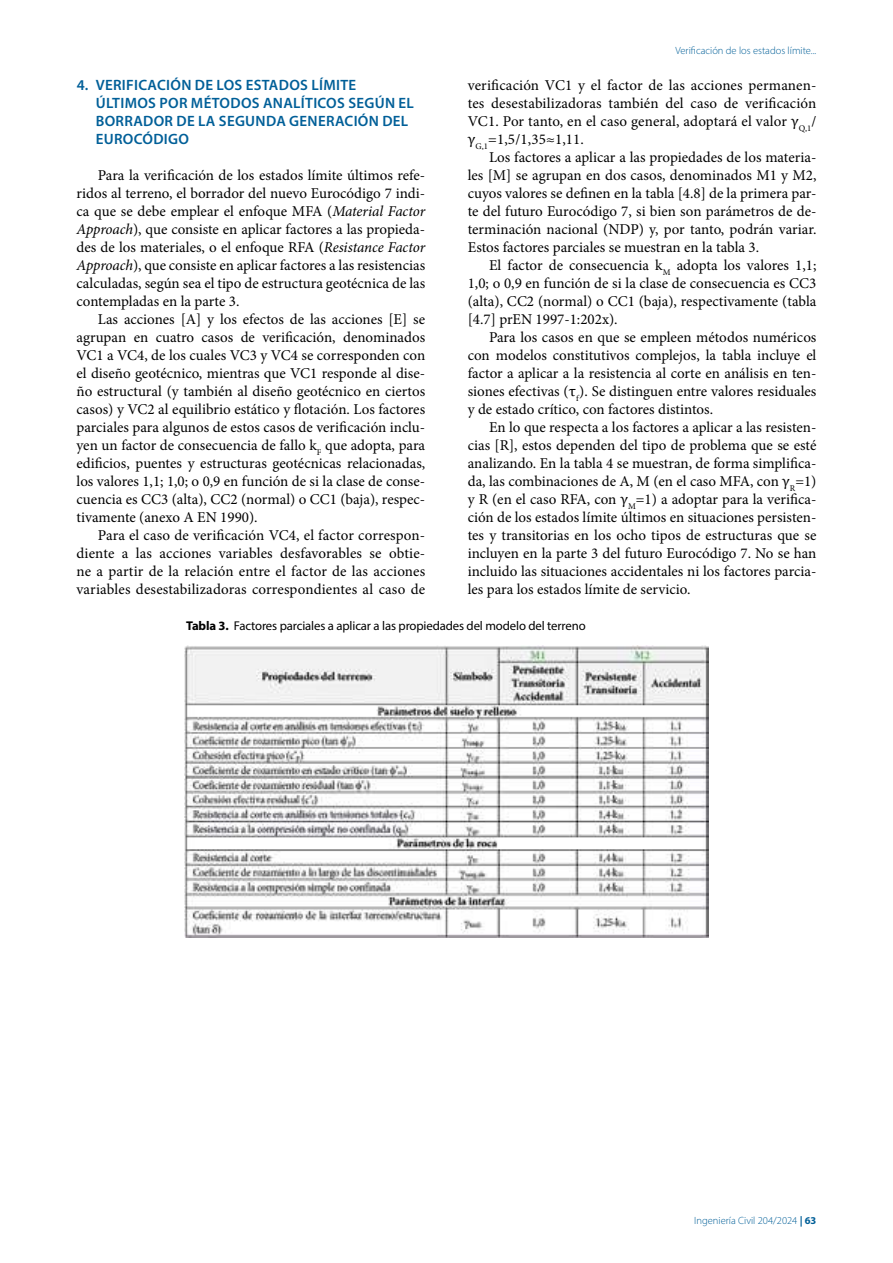
<style>
.page{position:relative;width:893px;height:1263px;background:#fff}
.page>*{position:absolute;margin:0;border:0;box-sizing:border-box;transform-origin:0 0}
.t1{font:15px/18px "Minion Pro";color:#000;text-align:justify}
.t2{font:600 15px/18px "Myriad Pro";letter-spacing:.02em;color:#005f98}
.t3{font:12.75px "Myriad Pro";letter-spacing:-.01em;color:#000}
.t4{font:300 10.5px "Myriad Pro";color:#005f98}
.s1{font-style:italic}
.s2{font-family:"Cambria Math"}
.s3{font-weight:700}
</style>
<div class="page">
<img style="left:185px;top:646px;width:523px;height:291px">
<p class="t4" style="left:675px;top:44px;width:142px">Verificación de los estados límite...</p>
<p class="t2" style="left:96px;top:76px;width:320px;text-indent:-19px">4. VERIFICACIÓN DE LOS ESTADOS LÍMITE<br>ÚLTIMOS POR MÉTODOS ANALÍTICOS SEGÚN EL<br>BORRADOR DE LA SEGUNDA GENERACIÓN DEL<br>EUROCÓDIGO</p>
<p class="t1" style="left:77px;top:166px;width:350px;text-indent:21px">Para la verificación de los estados límite últimos refe&shy;ridos al terreno, el borrador del nuevo Eurocódigo 7 indi&shy;ca que se debe emplear el enfoque MFA (<span class="s1">Material Factor Approach</span>), que consiste en aplicar factores a las propieda&shy;des de los materiales, o el enfoque RFA (<span class="s1">Resistance Factor Approach</span>), que consiste en aplicar factores a las resistencias calculadas, según sea el tipo de estructura geotécnica de las contempladas en la parte 3.</p>
<p class="t1" style="left:77px;top:310px;width:350px;text-indent:21px">Las acciones [A] y los efectos de las acciones [E] se agrupan en cuatro casos de verificación, denominados VC1 a VC4, de los cuales VC3 y VC4 se corresponden con el diseño geotécnico, mientras que VC1 responde al dise&shy;ño estructural (y también al diseño geotécnico en ciertos casos) y VC2 al equilibrio estático y flotación. Los factores parciales para algunos de estos casos de verificación inclu&shy;yen un factor de consecuencia de fallo k<sub>F</sub> que adopta, para edificios, puentes y estructuras geotécnicas relacionadas, los valores 1,1; 1,0; o 0,9 en función de si la clase de conse&shy;cuencia es CC3 (alta), CC2 (normal) o CC1 (baja), respec&shy;tivamente (anexo A EN 1990).</p>
<p class="t1" style="left:77px;top:526px;width:350px;text-indent:21px">Para el caso de verificación VC4, el factor correspon&shy;diente a las acciones variables desfavorables se obtie&shy;ne a partir de la relación entre el factor de las acciones variables desestabilizadoras correspondientes al caso de</p>
<p class="t1" style="left:468px;top:76px;width:350px">verificación VC1 y el factor de las acciones permanen&shy;tes desestabilizadoras también del caso de verificación VC1. Por tanto, en el caso general, adoptará el valor <span class="s2">γ</span><sub>Q,1</sub>/ <span class="s2">γ</span><sub>G,1</sub>=1,5/1,35≈1,11.</p>
<p class="t1" style="left:468px;top:148px;width:350px;text-indent:21px">Los factores a aplicar a las propiedades de los materia&shy;les [M] se agrupan en dos casos, denominados M1 y M2, cuyos valores se definen en la tabla [4.8] de la primera par&shy;te del futuro Eurocódigo 7, si bien son parámetros de de&shy;terminación nacional (NDP) y, por tanto, podrán variar.<br>Estos factores parciales se muestran en la tabla 3.</p>
<p class="t1" style="left:468px;top:256px;width:350px;text-indent:21px">El factor de consecuencia k<sub>M</sub> adopta los valores 1,1; 1,0; o 0,9 en función de si la clase de consecuencia es CC3 (alta), CC2 (normal) o CC1 (baja), respectivamente (tabla [4.7] prEN 1997-1:202x).</p>
<p class="t1" style="left:468px;top:328px;width:350px;text-indent:21px">Para los casos en que se empleen métodos numéricos con modelos constitutivos complejos, la tabla incluye el factor a aplicar a la resistencia al corte en análisis en ten&shy;siones efectivas (<span class="s2">τ</span><sub>f</sub>). Se distinguen entre valores residuales y de estado crítico, con factores distintos.</p>
<p class="t1" style="left:468px;top:418px;width:350px;text-indent:21px">En lo que respecta a los factores a aplicar a las resisten&shy;cias [R], estos dependen del tipo de problema que se esté analizando. En la tabla 4 se muestran, de forma simplifica&shy;da, las combinaciones de A, M (en el caso MFA, con <span class="s2">γ</span><sub>R</sub>=1) y R (en el caso RFA, con <span class="s2">γ</span><sub>M</sub>=1) a adoptar para la verifica&shy;ción de los estados límite últimos en situaciones persisten&shy;tes y transitorias en los ocho tipos de estructuras que se incluyen en la parte 3 del futuro Eurocódigo 7. No se han incluido las situaciones accidentales ni los factores parcia&shy;les para los estados límite de servicio.</p>
<p class="t3" style="left:186px;top:618px;width:401px"><span class="s3">Tabla 3.</span> Factores parciales a aplicar a las propiedades del modelo del terreno</p>
<p class="t4" style="left:694px;top:1214px;width:124px">Ingeniería Civil 204/2024 <span class="s3">| 63</span></p>
</div>
